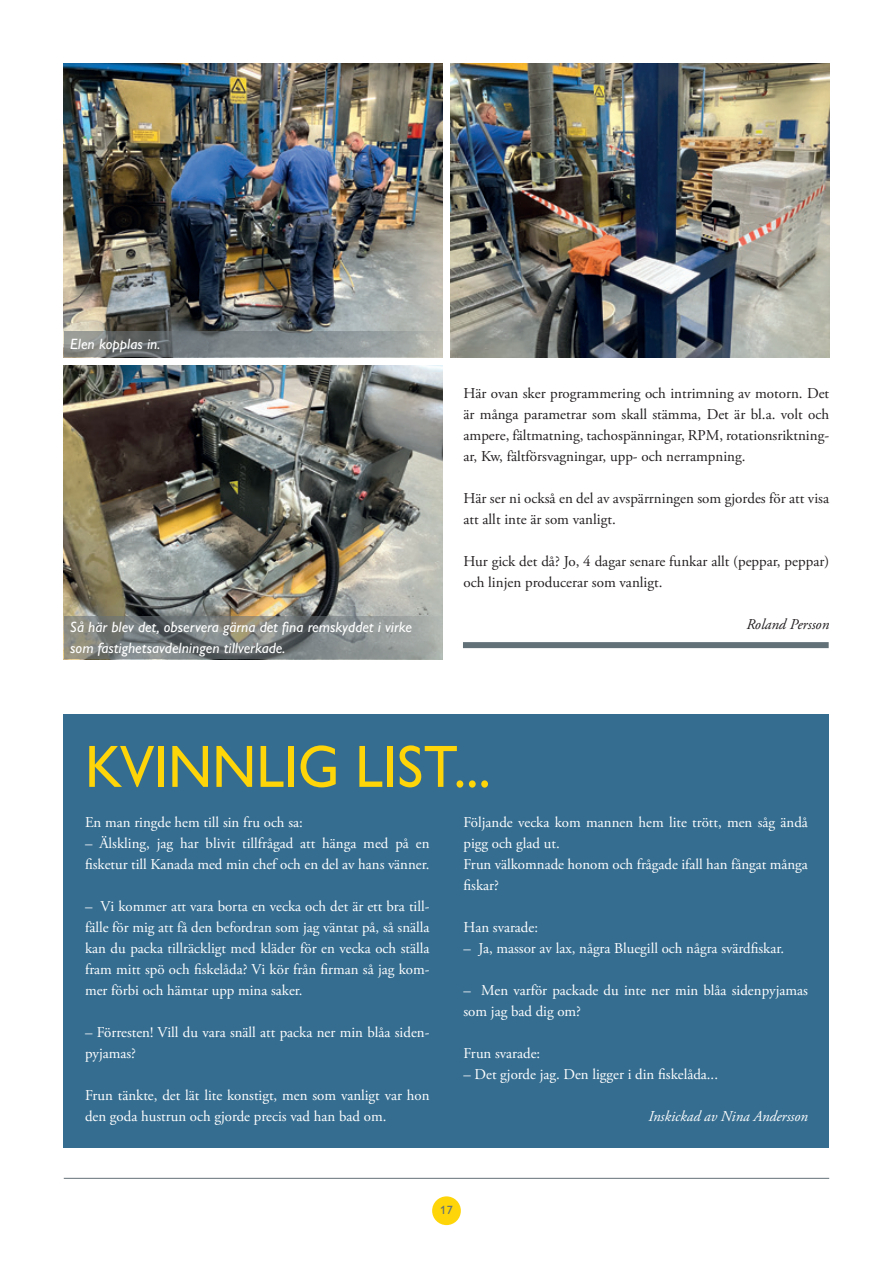
<style>
.page{position:relative;width:893px;height:1263px;background:#fff}
.page>*{position:absolute;margin:0;border:0;box-sizing:border-box;transform-origin:0 0}
.t1{font:500 60px "Gill Sans Nova";color:#fed508;scale:.94 1}
.t2{font:15px/21px "Adobe Garamond Pro";color:#fff}
.t3{font:15px/21px "Adobe Garamond Pro";color:#231f20}
.t4{font:italic 500 15px/21px "Gill Sans Nova";color:#fff}
.t5{font:italic 15px "Adobe Garamond Pro";color:#fff}
.t6{font:italic 15px "Adobe Garamond Pro";color:#231f20}
.t7{font:500 12px "Gill Sans Nova";color:#627077}
</style>
<div class="page">
<div style="left:432px;top:1196px;width:29px;height:29px;background:#fed508;border-radius:50%"></div>
<hr style="left:64px;top:1178px;width:765px;height:1px;background:#627077">
<div style="left:463px;top:642px;width:366px;height:6px;background:#627077"></div>
<img style="left:64px;top:64px;width:378px;height:268px">
<img style="left:451px;top:64px;width:378px;height:293px">
<img style="left:64px;top:366px;width:378px;height:250px">
<svg style="left:64px;top:332px;width:378px;height:25px;background:#838a8a"></svg>
<svg style="left:64px;top:616px;width:378px;height:43px;background:#7f8482"></svg>
<div style="left:64px;top:714px;width:765px;height:434px;background:#356d90"></div>
<p class="t4" style="left:70px;top:334px;width:92px">Elen kopplas in.</p>
<p class="t4" style="left:70px;top:616px;width:343px">Så här blev det, observera gärna det fina remskyddet i virke som fastighetsavdelningen tillverkade.</p>
<p class="t3" style="left:463px;top:383px;width:367px;text-align:justify">Här ovan sker programmering och intrimning av motorn. Det är många parametrar som skall stämma, Det är bl.a. volt och ampere, fältmatning, tachospänningar, RPM, rotationsriktning&shy;ar, Kw, fältförsvagningar, upp- och nerrampning.</p>
<p class="t3" style="left:463px;top:488px;width:367px">Här ser ni också en del av avspärrningen som gjordes för att visa att allt inte är som vanligt.</p>
<p class="t3" style="left:463px;top:551px;width:367px">Hur gick det då? Jo, 4 dagar senare funkar allt (peppar, peppar) och linjen producerar som vanligt.</p>
<p class="t6" style="left:746px;top:615px;width:84px">Roland Persson</p>
<h1 class="t1" style="left:85px;top:730px;width:433px">KVINNLIG LIST...</h1>
<p class="t2" style="left:85px;top:813px;width:219px">En man ringde hem till sin fru och sa:</p>
<p class="t2" style="left:85px;top:834px;width:346px">– Älskling, jag har blivit tillfrågad att hänga med på en fisketur till Kanada med min chef och en del av hans vänner.</p>
<p class="t2" style="left:85px;top:897px;width:346px;text-align:justify">– Vi kommer att vara borta en vecka och det är ett bra till&shy;fälle för mig att få den befordran som jag väntat på, så snälla kan du packa tillräckligt med kläder för en vecka och ställa fram mitt spö och fiskelåda? Vi kör från firman så jag kom&shy;mer förbi och hämtar upp mina saker.</p>
<p class="t2" style="left:85px;top:1023px;width:346px">– Förresten! Vill du vara snäll att packa ner min blåa siden&shy;pyjamas?</p>
<p class="t2" style="left:85px;top:1086px;width:346px">Frun tänkte, det lät lite konstigt, men som vanligt var hon den goda hustrun och gjorde precis vad han bad om.</p>
<p class="t2" style="left:463px;top:813px;width:346px">Följande vecka kom mannen hem lite trött, men såg ändå pigg och glad ut.<br>Frun välkomnade honom och frågade ifall han fångat många fiskar?</p>
<p class="t2" style="left:463px;top:918px;width:76px">Han svarade:</p>
<p class="t2" style="left:463px;top:939px;width:322px">– Ja, massor av lax, några Bluegill och några svärdfiskar.</p>
<p class="t2" style="left:463px;top:981px;width:346px">– Men varför packade du inte ner min blåa sidenpyjamas som jag bad dig om?</p>
<p class="t2" style="left:463px;top:1044px;width:78px">Frun svarade:</p>
<p class="t2" style="left:463px;top:1065px;width:256px">– Det gjorde jag. Den ligger i din fiskelåda...</p>
<p class="t5" style="left:648px;top:1107px;width:161px">Inskickad av Nina Andersson</p>
<p class="t7" style="left:440px;top:1203px;width:14px">17</p>
</div>
